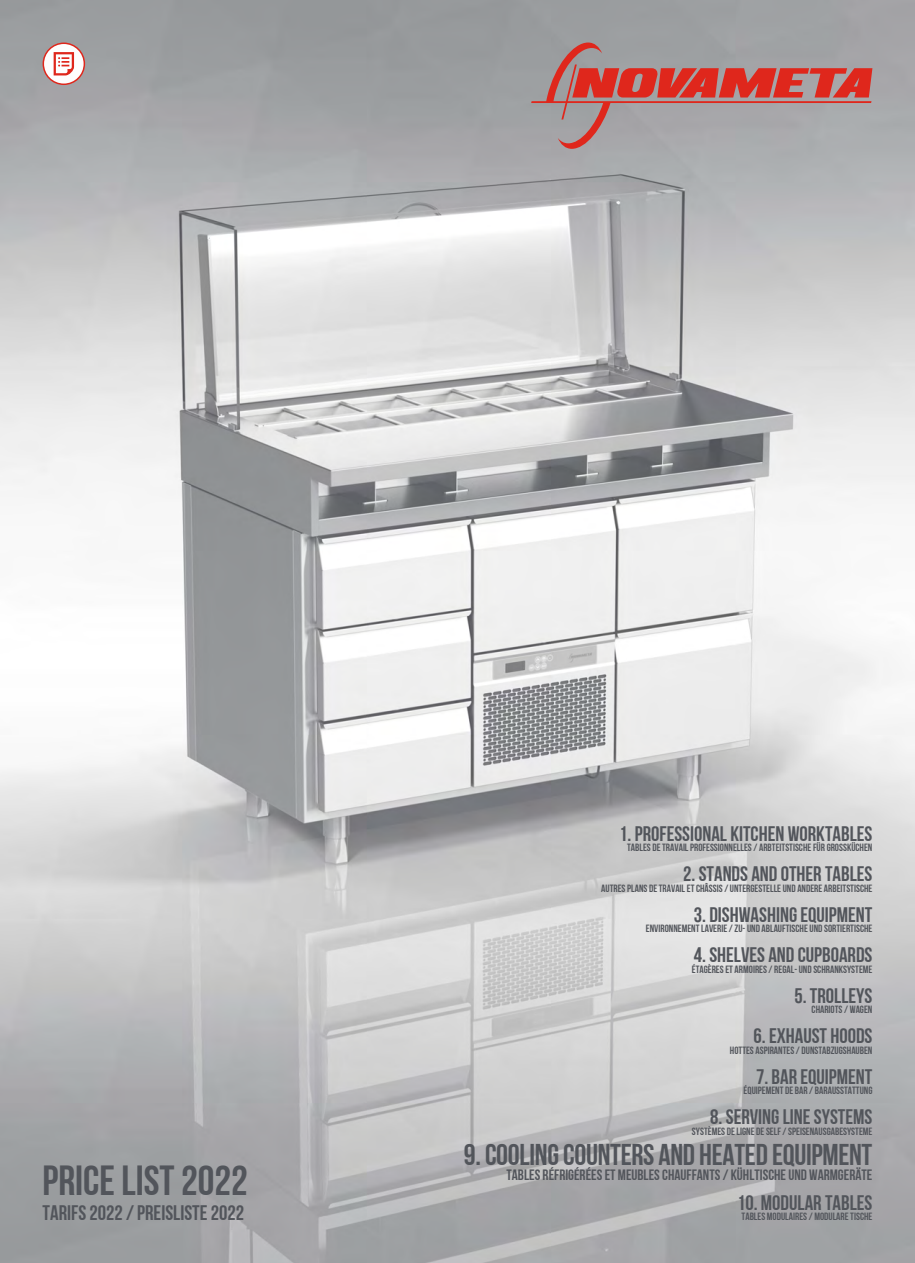
<style>
.page{position:relative;width:915px;height:1263px;background:#fff}
.page>*{position:absolute;margin:0;border:0;box-sizing:border-box;transform-origin:0 0}
.t1{font:42px "Bebas Neue Cyrillic";color:#52555b}
.t2{font:30px "Bebas Neue Cyrillic";letter-spacing:-.01em;color:#52555b}
.t3{font:21px "Bebas Neue Cyrillic";color:#52555b}
.t4{font:15px "Bebas Neue Cyrillic";color:#52555b}
.t5{font:10.5px "Bebas Neue Cyrillic";color:#52555b}
</style>
<div class="page">
<img style="left:0;top:0;width:914px;height:1263px">
<svg style="left:531px;top:43px;width:341px;height:106px;background:#b18787"></svg>
<div style="left:43px;top:43px;width:41px;height:41px;background:#fefefe;border-radius:50%"></div>
<div style="left:43px;top:43px;width:42px;height:42px;border:2px solid #df271c;border-radius:50%"></div>
<svg style="left:54px;top:52px;width:20px;height:23px"></svg>
<h1 class="t1" style="left:43px;top:1157px;width:207px">PRICE LIST 2022</h1>
<h3 class="t3" style="left:43px;top:1201px;width:203px">TARIFS2022 / PREISLISTE 2022</h3>
<h3 class="t3" style="left:619px;top:822px;width:254px">1. PROFESSIONAL KITCHEN WORKTABLES</h3>
<p class="t5" style="left:627px;top:842px;width:247px">TABLES DE TRAVAIL PROFESSIONNELLES / ARBTEITSTISCHE FÜR GROSSKÜCHEN</p>
<h3 class="t3" style="left:683px;top:862px;width:191px">2. STANDS AND OTHER TABLES</h3>
<p class="t5" style="left:601px;top:882px;width:272px">AUTRES PLANS DE TRAVAIL ET CHÂSSIS / UNTERGESTELLE UND ANDERE ARBEITSTISCHE</p>
<h3 class="t3" style="left:693px;top:903px;width:180px">3. DISHWASHING EQUIPMENT</h3>
<p class="t5" style="left:645px;top:923px;width:228px">ENVIRONNEMENT LAVERIE / ZU- UND ABLAUFTISCHE UND SORTIERTISCHE</p>
<h3 class="t3" style="left:693px;top:943px;width:180px">4. SHELVES AND CUPBOARDS</h3>
<p class="t5" style="left:691px;top:963px;width:182px">ÉTAGÈRES ET ARMOIRES / REGAL- UND SCHRANKSYSTEME</p>
<h3 class="t3" style="left:794px;top:984px;width:80px">5. TROLLEYS</h3>
<p class="t5" style="left:811px;top:1004px;width:62px">CHARIOTS / WAGEN</p>
<h3 class="t3" style="left:753px;top:1024px;width:120px">6. EXHAUST HOODS</h3>
<p class="t5" style="left:729px;top:1044px;width:144px">HOTTES ASPIRANTES / DUNSTABZUGSHAUBEN</p>
<h3 class="t3" style="left:755px;top:1065px;width:118px">7. BAR EQUIPMENT</h3>
<p class="t5" style="left:743px;top:1085px;width:130px">ÉQUIPEMENT DE BAR / BARAUSSTATTUNG</p>
<h3 class="t3" style="left:710px;top:1105px;width:163px">8. SERVING LINE SYSTEMS</h3>
<p class="t5" style="left:691px;top:1125px;width:182px">SYSTÈMES DE LIGNE DE SELF / SPEISENAUSGABESYSTEME</p>
<h2 class="t2" style="left:463px;top:1138px;width:410px">9. COOLING COUNTERS AND HEATED EQUIPMENT</h2>
<h3 class="t4" style="left:506px;top:1166px;width:367px">TABLES RÉFRIGÉRÉES ET MEUBLES CHAUFFANTS / KÜHLTISCHE UND WARMGERÄTE</h3>
<h3 class="t3" style="left:736px;top:1191px;width:137px">10. MODULAR TABLES</h3>
<p class="t5" style="left:741px;top:1211px;width:132px">TABLES MODULAIRES / MODULARE TISCHE</p>
</div>
